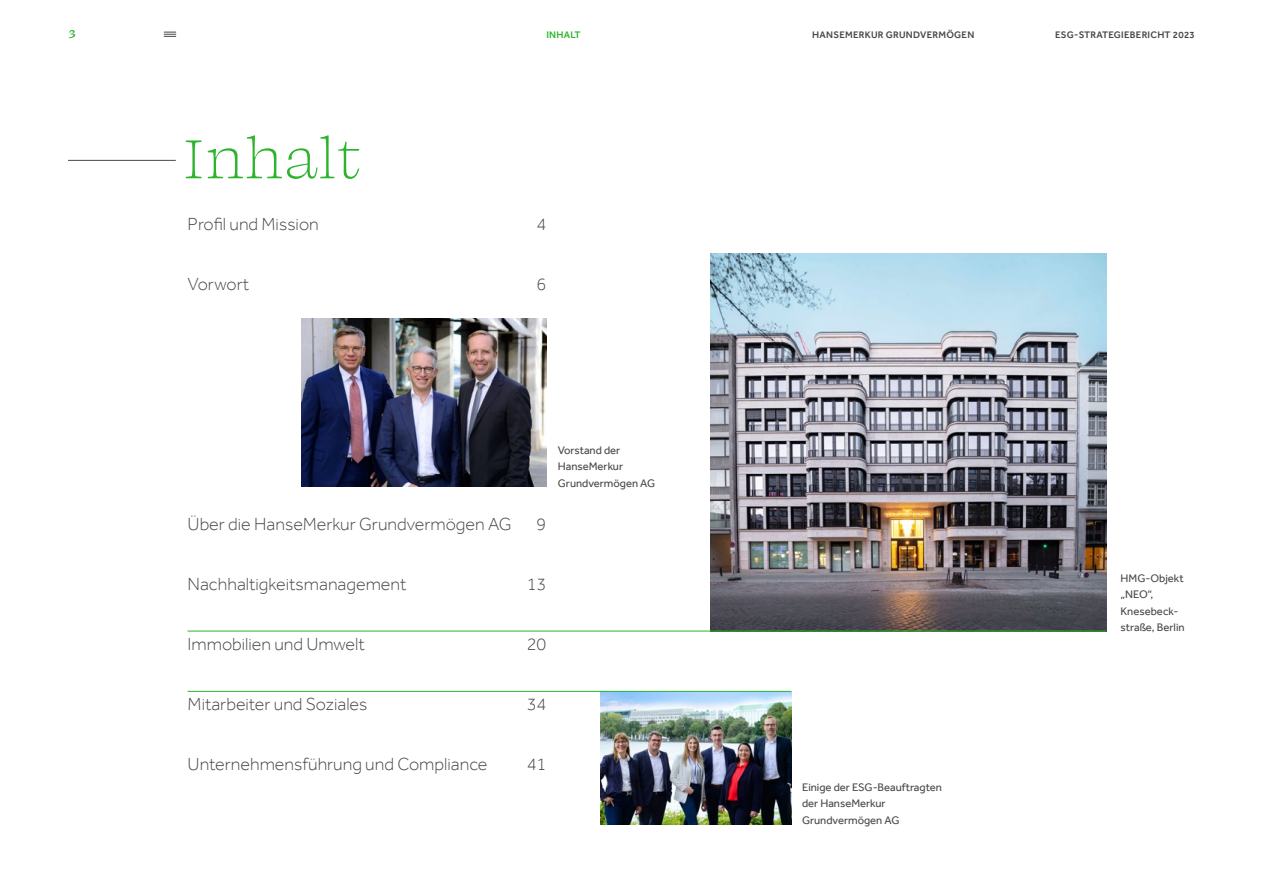
<style>
.page{position:relative;width:1263px;height:893px;background:#fff}
.page>*{position:absolute;margin:0;border:0;box-sizing:border-box;transform-origin:0 0}
.t1{font:300 63px "Swear Text";color:#2db42d}
.t2{font:300 18px "Effra";color:#474847}
.t3{font:500 15px "Swear Text";color:#2db42d}
.t4{font:11.25px/16.5px "Effra";color:#474847}
.t5{font:500 9.75px "Effra";letter-spacing:.025em;color:#474847}
.t6{font:500 9.75px "Effra";letter-spacing:.025em;color:#2db42d}
</style>
<div class="page">
<img style="left:601px;top:692px;width:190px;height:132px">
<img style="left:710px;top:254px;width:396px;height:377px">
<img style="left:302px;top:318px;width:244px;height:169px">
<hr style="left:188px;top:691px;width:603px;height:1px;background:#2db42d">
<hr style="left:68px;top:160px;width:108px;height:1px;background:#474847">
<hr style="left:188px;top:631px;width:918px;height:1px;background:#2db42d">
<svg style="left:164px;top:32px;width:12px;height:5px"></svg>
<p class="t3" style="left:69px;top:23px;width:8px">3</p>
<p class="t6" style="left:546px;top:29px;width:36px">INHALT</p>
<p class="t5" style="left:812px;top:29px;width:164px">HANSEMERKUR GRUNDVERMÖGEN</p>
<p class="t5" style="left:1055px;top:29px;width:141px">ESG-STRATEGIEBERICHT 2023</p>
<h1 class="t1" style="left:183px;top:117px;width:180px">Inhalt</h1>
<p class="t2" style="left:188px;top:213px;width:133px">Profil und Mission</p>
<p class="t2" style="left:537px;top:213px;width:11px">4</p>
<p class="t2" style="left:188px;top:273px;width:63px">Vorwort</p>
<p class="t2" style="left:537px;top:273px;width:11px">6</p>
<p class="t2" style="left:188px;top:513px;width:326px">Über die HanseMerkur Grundvermögen AG</p>
<p class="t2" style="left:537px;top:513px;width:11px">9</p>
<p class="t4" style="left:558px;top:442px;width:99px">Vorstand der<br>HanseMerkur -Grundvermögen AG</p>
<p class="t2" style="left:188px;top:573px;width:220px">Nachhaltigkeitsmanagement</p>
<p class="t2" style="left:527px;top:573px;width:21px">13</p>
<p class="t2" style="left:188px;top:633px;width:179px">Immobilien und Umwelt</p>
<p class="t2" style="left:527px;top:633px;width:21px">20</p>
<p class="t2" style="left:188px;top:693px;width:181px">Mitarbeiter und Soziales</p>
<p class="t2" style="left:527px;top:693px;width:21px">34</p>
<p class="t2" style="left:188px;top:753px;width:301px">Unternehmensführung und Compliance</p>
<p class="t2" style="left:527px;top:753px;width:21px">41</p>
<p class="t4" style="left:802px;top:779px;width:141px">Einige der ESG-Beauftragten der HanseMerkur<br>Grundvermögen AG</p>
<p class="t4" style="left:1120px;top:570px;width:66px">HMG--Objekt „NEO“,<br>Knesebeck&shy;straße, Berlin</p>
</div>
